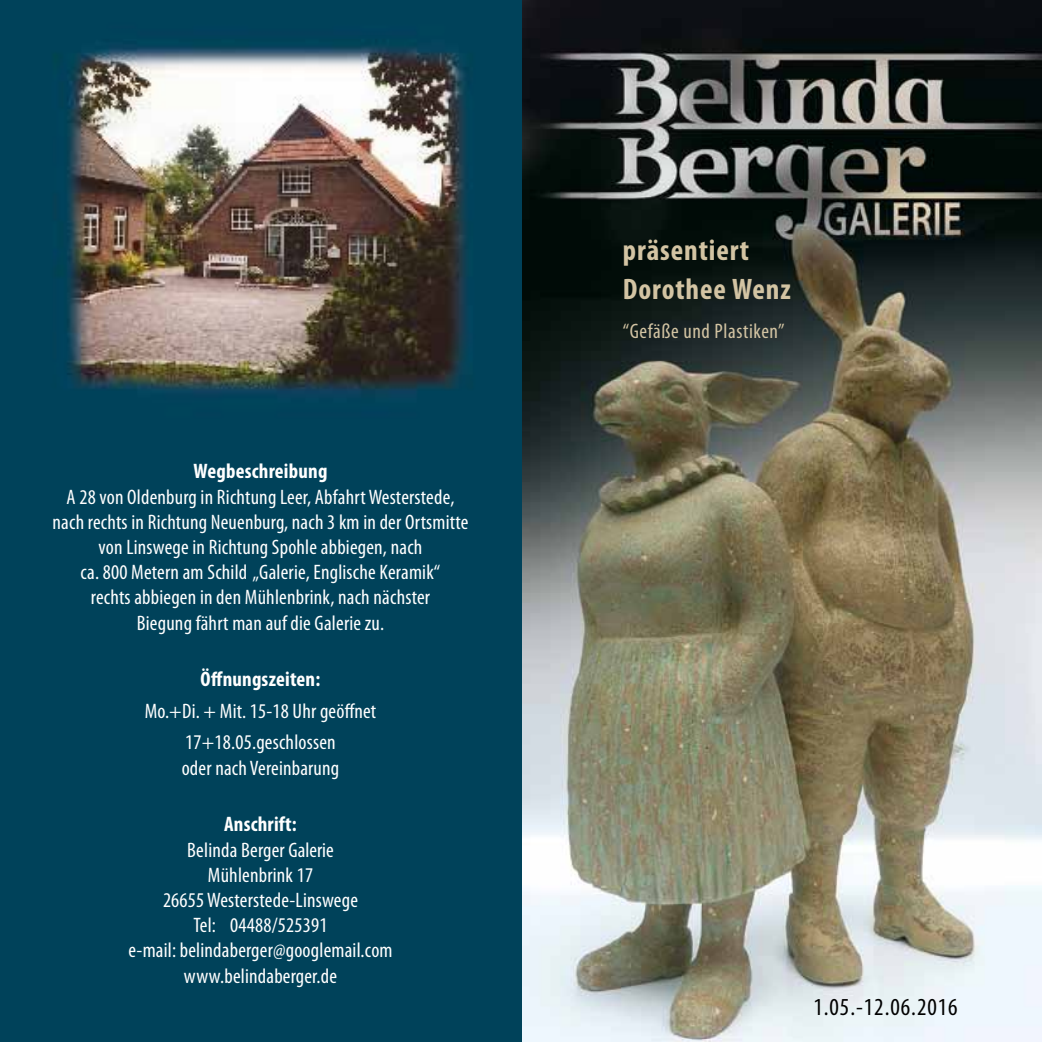
<style>
.page{position:relative;width:1042px;height:1042px;background:#fff}
.page>*{position:absolute;margin:0;border:0;box-sizing:border-box;transform-origin:0 0}
.t1{font:700 condensed 29.75px/38.5px "Myriad Pro";letter-spacing:.03em;color:#d3c4a3}
.t2{font:condensed 24.5px "Myriad Pro";letter-spacing:.04em;color:#000}
.t3{font:condensed 21px/25.2px "Myriad Pro";letter-spacing:.01em;color:#fff;text-align:center}
.t4{font:700 condensed 21px "Myriad Pro";letter-spacing:.01em;color:#fff}
.t5{font:condensed 21px "Myriad Pro";letter-spacing:.03em;color:#d3c4a3}
</style>
<div class="page">
<img style="left:0;top:0;width:1042px;height:1042px">
<p class="t4" style="left:194px;top:458px;width:135px">Wegbeschreibung</p>
<p class="t3" style="left:53px;top:484px;width:417px">A 28 von Oldenburg in Richtung Leer, Abfahrt Westerstede, nach rechts in Richtung Neuenburg, nach 3 km in der Ortsmitte von Linswege in Richtung Spohle abbiegen, nach<br>ca. 800 Metern am Schild „Galerie, Englische Keramik“<br>rechts abbiegen in den Mühlenbrink, nach nächster<br>Biegung fährt man auf die Galerie zu.</p>
<p class="t4" style="left:201px;top:666px;width:121px">Öffnungszeiten:</p>
<p class="t3" style="left:145px;top:695px;width:233px;line-height:31.5px">Mo.+Di. + Mit. 15-18 Uhr geöffnet<br>17+18.05.geschlossen</p>
<p class="t3" style="left:182px;top:755px;width:159px">oder nach Vereinbarung</p>
<p class="t4" style="left:224px;top:811px;width:74px">Anschrift:</p>
<p class="t3" style="left:128px;top:837px;width:266px">Belinda Berger Galerie<br>Mühlenbrink 17<br>26655 Westerstede-Linswege<br>Tel: 04488/525391<br>e-mail: belindaberger@googlemail.com www.belindaberger.de</p>
<h1 class="t1" style="left:623px;top:231px;width:169px">präsentiert<br>Dorothee Wenz</h1>
<p class="t5" style="left:623px;top:318px;width:163px">“Gefäße und Plastiken”</p>
<p class="t2" style="left:813px;top:992px;width:146px">1.05.-12.06.2016</p>
</div>
